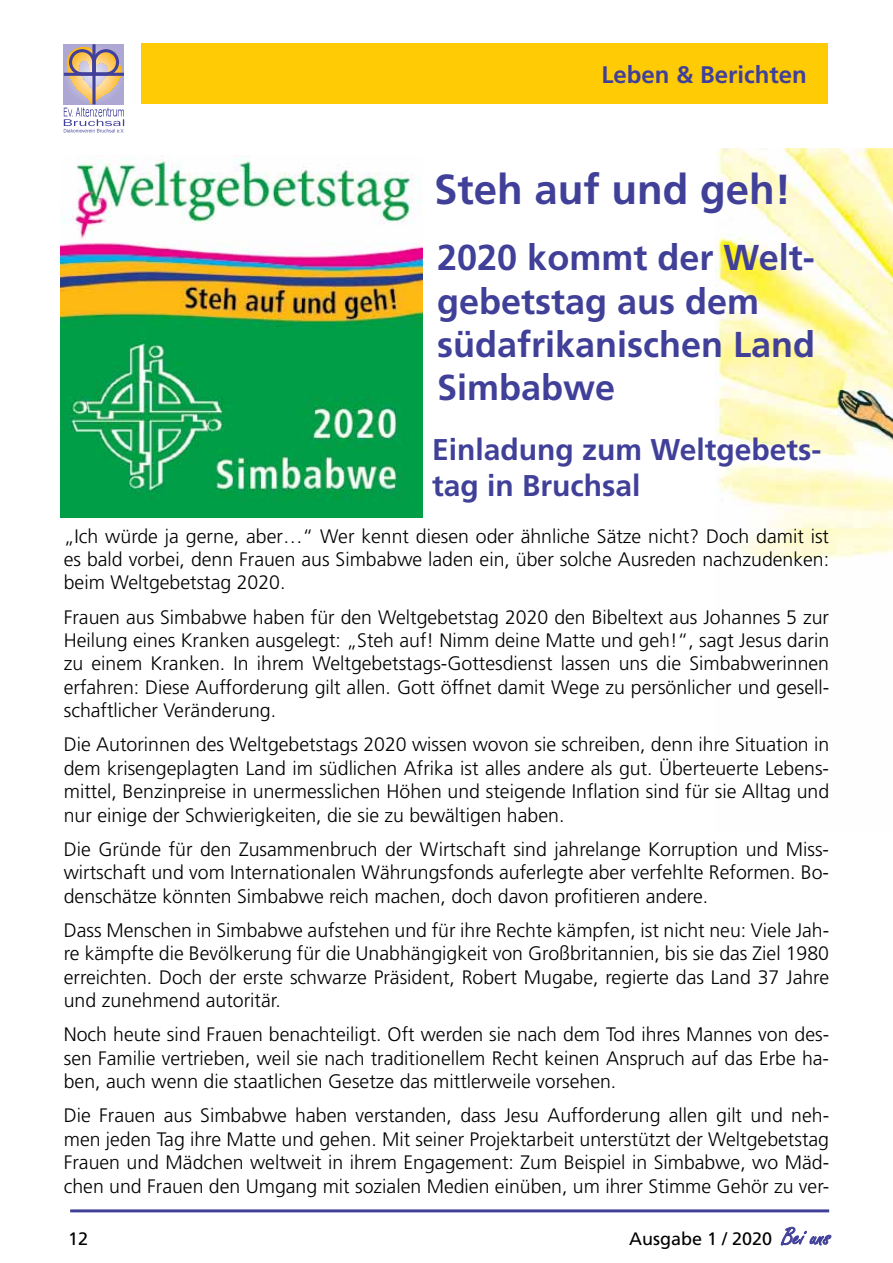
<style>
.page{position:relative;width:893px;height:1263px;background:#fff}
.page>*{position:absolute;margin:0;border:0;box-sizing:border-box;transform-origin:0 0}
.t1{font:700 42px "Frutiger";color:#414099}
.t2{font:700 36px/43.2px "Frutiger";color:#414099}
.t3{font:700 30px/36px "Frutiger";color:#414099}
.t4{font:700 24px "Frutiger";color:#414099}
.t5{font:300 19.5px/23.4px "Frutiger";color:#000;text-align:justify}
.t6{font:18px "Frutiger";color:#000}
.s1{font-family:"Freestyle Script";font-size:25.95px;color:#414099}
</style>
<div class="page">
<svg style="left:780px;top:1226px;width:52px;height:20px"></svg>
<hr style="left:70px;top:1209px;width:759px;height:3px;background:#414099">
<svg style="left:64px;top:44px;width:60px;height:88px"></svg>
<img style="left:716px;top:149px;width:177px;height:412px">
<div style="left:141px;top:43px;width:687px;height:61px;background:#ffcb05"></div>
<img style="left:60px;top:155px;width:363px;height:362px">
<p class="t4" style="left:601px;top:61px;width:207px">Leben &amp; Berichten</p>
<h1 class="t1" style="left:434px;top:165px;width:359px">Steh auf und geh!</h1>
<h2 class="t2" style="left:437px;top:236px;width:380px">2020 kommt der Welt&shy;gebetstag aus dem südafrikanischen Land<br>Simbabwe</h2>
<h3 class="t3" style="left:432px;top:431px;width:391px">Einladung zum Weltgebets&shy;tag in Bruchsal</h3>
<p class="t5" style="left:64px;top:524px;width:767px">„Ich würde ja gerne, aber…“ Wer kennt diesen oder ähnliche Sätze nicht? Doch damit ist es bald vorbei, denn Frauen aus Simbabwe laden ein, über solche Ausreden nachzudenken: beim Weltgebetstag 2020.</p>
<p class="t5" style="left:64px;top:605px;width:767px">Frauen aus Simbabwe haben für den Weltgebetstag 2020 den Bibeltext aus Johannes 5 zur Heilung eines Kranken ausgelegt: „Steh auf! Nimm deine Matte und geh!“, sagt Jesus darin zu einem Kranken. In ihrem Weltgebetstags-Gottesdienst lassen uns die Simbabwerinnen erfahren: Diese Aufforderung gilt allen. Gott öffnet damit Wege zu persönlicher und gesell&shy;schaftlicher Veränderung.</p>
<p class="t5" style="left:64px;top:733px;width:767px">Die Autorinnen des Weltgebetstags 2020 wissen wovon sie schreiben, denn ihre Situation in dem krisengeplagten Land im südlichen Afrika ist alles andere als gut. Überteuerte Lebens&shy;mittel, Benzinpreise in unermesslichen Höhen und steigende Inflation sind für sie Alltag und nur einige der Schwierigkeiten, die sie zu bewältigen haben.</p>
<p class="t5" style="left:64px;top:837px;width:767px">Die Gründe für den Zusammenbruch der Wirtschaft sind jahrelange Korruption und Miss&shy;wirtschaft und vom Internationalen Währungsfonds auferlegte aber verfehlte Reformen. Bo&shy;denschätze könnten Simbabwe reich machen, doch davon profitieren andere.</p>
<p class="t5" style="left:64px;top:918px;width:767px">Dass Menschen in Simbabwe aufstehen und für ihre Rechte kämpfen, ist nicht neu: Viele Jah&shy;re kämpfte die Bevölkerung für die Unabhängigkeit von Großbritannien, bis sie das Ziel 1980 erreichten. Doch der erste schwarze Präsident, Robert Mugabe, regierte das Land 37 Jahre und zunehmend autoritär.</p>
<p class="t5" style="left:64px;top:1023px;width:767px">Noch heute sind Frauen benachteiligt. Oft werden sie nach dem Tod ihres Mannes von des&shy;sen Familie vertrieben, weil sie nach traditionellem Recht keinen Anspruch auf das Erbe ha&shy;ben, auch wenn die staatlichen Gesetze das mittlerweile vorsehen.</p>
<p class="t5" style="left:64px;top:1104px;width:767px">Die Frauen aus Simbabwe haben verstanden, dass Jesu Aufforderung allen gilt und neh&shy;men jeden Tag ihre Matte und gehen. Mit seiner Projektarbeit unterstützt der Weltgebetstag Frauen und Mädchen weltweit in ihrem Engagement: Zum Beispiel in Simbabwe, wo Mäd&shy;chen und Frauen den Umgang mit sozialen Medien einüben, um ihrer Stimme Gehör zu ver-</p>
<p class="t6" style="left:68px;top:1228px;width:22px">12</p>
<p class="t6" style="left:629px;top:1228px;width:203px">Ausgabe 1 / 2020 <span class="s1">Bei uns</span></p>
</div>
